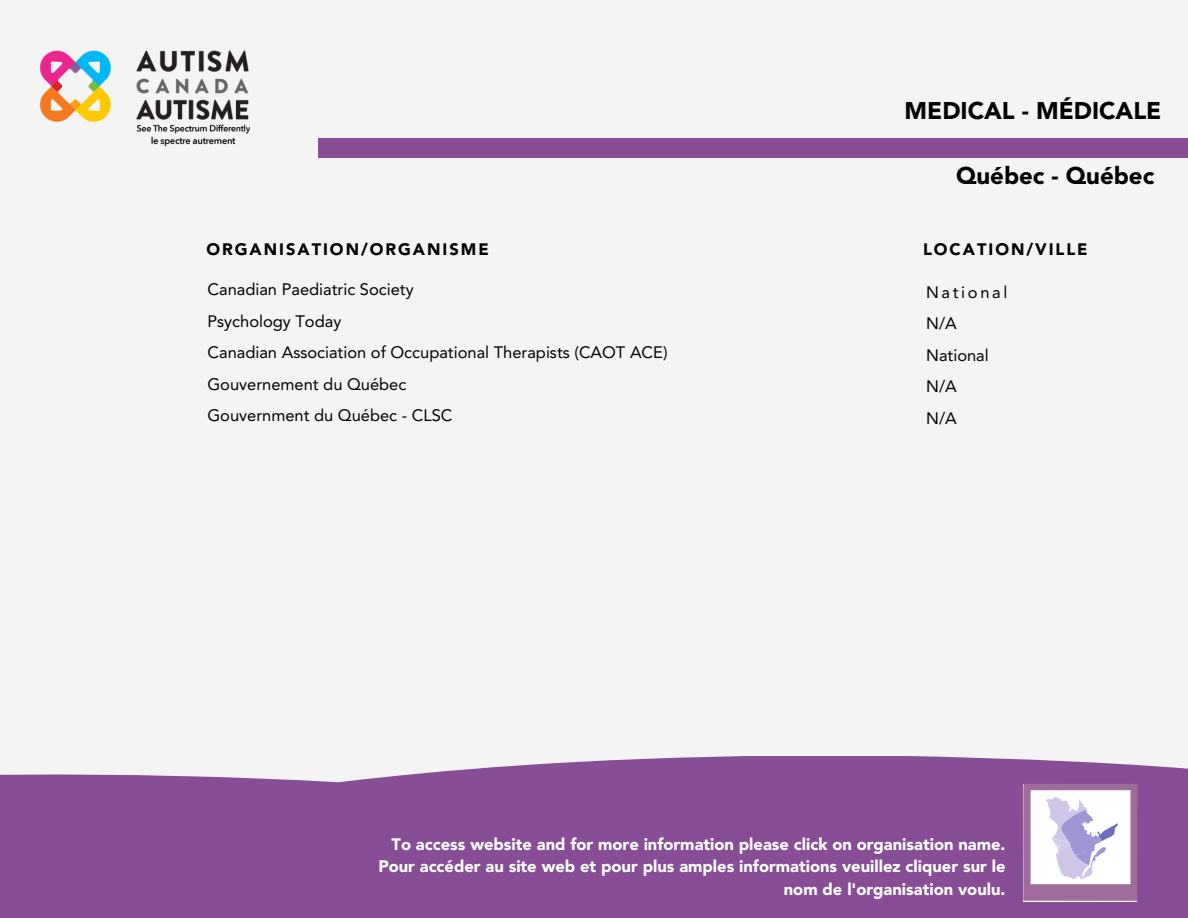
<style>
.page{position:relative;width:1188px;height:918px;background:#f4f4f4}
.page>*{position:absolute;margin:0;border:0;box-sizing:border-box;transform-origin:0 0}
.t1{font:900 24px "Avenir LT Std";color:#000}
.t2{font:900 16.5px/22.5px "Avenir LT Std";color:#fff;text-align:right}
.t3{font:16.5px "Avenir LT Std";color:#000}
.t4{font:900 16.5px "Avenir LT Std";letter-spacing:.12em;color:#000}
.t5{font:16.5px "Avenir LT Std";letter-spacing:.16em;color:#000}
</style>
<div class="page">
<div style="left:319px;top:138px;width:869px;height:20px;background:#874e96"></div>
<img style="left:39px;top:50px;width:211px;height:97px">
<div style="left:0;top:756px;width:1188px;height:162px;background:#874e96"></div>
<img style="left:1023px;top:784px;width:114px;height:117px">
<svg style="left:1046px;top:797px;width:72px;height:82px"></svg>
<p class="t1" style="left:905px;top:100px;width:258px">MEDICAL - MÉDICALE</p>
<p class="t1" style="left:956px;top:166px;width:200px">Québec - Québec</p>
<p class="t4" style="left:206px;top:242px;width:284px">ORGANISATION/ORGANISME</p>
<p class="t4" style="left:923px;top:242px;width:166px">LOCATION/VILLE</p>
<p class="t3" style="left:208px;top:283px;width:208px">Canadian Paediatric Society</p>
<p class="t3" style="left:208px;top:314px;width:135px">Psychology Today</p>
<p class="t3" style="left:208px;top:346px;width:462px">Canadian Association of Occupational Therapists (CAOT ACE)</p>
<p class="t3" style="left:208px;top:377px;width:200px">Gouvernement du Québec</p>
<p class="t3" style="left:208px;top:409px;width:247px">Gouvernment du Québec - CLSC</p>
<p class="t5" style="left:926px;top:285px;width:83px">National</p>
<p class="t3" style="left:926px;top:317px;width:32px">N/A</p>
<p class="t3" style="left:926px;top:348px;width:64px">National</p>
<p class="t3" style="left:926px;top:380px;width:32px">N/A</p>
<p class="t3" style="left:926px;top:411px;width:32px">N/A</p>
<p class="t2" style="left:392px;top:834px;width:615px">To access website and for more information please click on organisation name.</p>
<p class="t2" style="left:378px;top:857px;width:629px">Pour accéder au site web et pour plus amples informations veuillez cliquer sur le nom de l'organisation voulu.</p>
</div>
